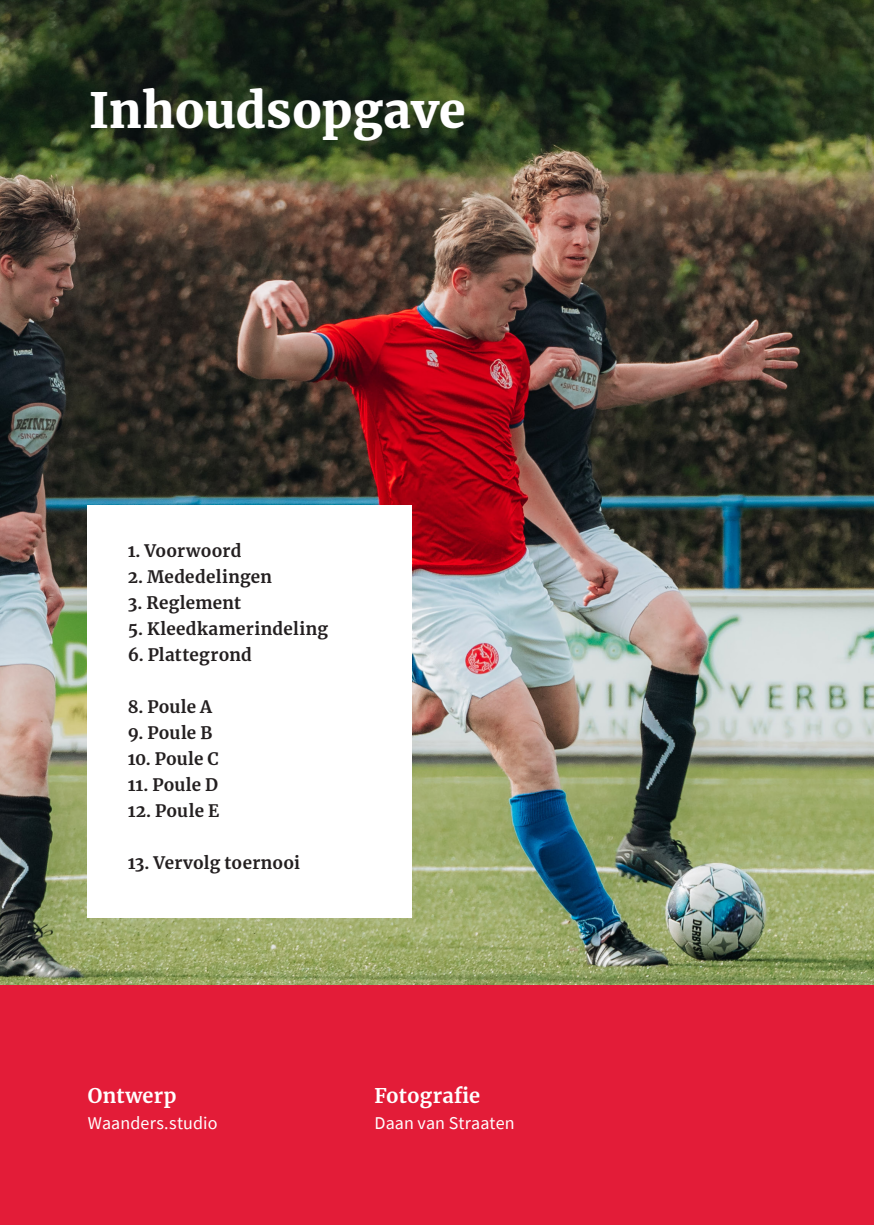
<style>
.page{position:relative;width:874px;height:1225px;background:#fff}
.page>*{position:absolute;margin:0;border:0;box-sizing:border-box;transform-origin:0 0}
.t1{font:900 48px "Merriweather";color:#fff}
.t2{font:700 20px "Merriweather";letter-spacing:.01em;color:#fff}
.t3{font:18px "Source Sans Pro";letter-spacing:.005em;color:#fff}
.t4{font:700 17px "Merriweather";letter-spacing:.015em;color:#231f20}
</style>
<div class="page">
<img style="left:0;top:0;width:873px;height:985px">
<div style="left:0;top:985px;width:873px;height:240px;background:#e31c38"></div>
<div style="left:88px;top:505px;width:324px;height:413px;background:#fff"></div>
<p class="t1" style="left:89px;top:77px;width:378px">Inhoudsopgave</p>
<p class="t4" style="left:128px;top:539px;width:115px">1. Voorwoord</p>
<p class="t4" style="left:128px;top:565px;width:146px">2. Mededelingen</p>
<p class="t4" style="left:128px;top:591px;width:115px">3. Reglement</p>
<p class="t4" style="left:128px;top:617px;width:202px">5. Kleedkamerindeling</p>
<p class="t4" style="left:128px;top:643px;width:126px">6. Plattegrond</p>
<p class="t4" style="left:128px;top:695px;width:86px">8. Poule A</p>
<p class="t4" style="left:128px;top:721px;width:86px">9. Poule B</p>
<p class="t4" style="left:128px;top:747px;width:92px">10. Poule C</p>
<p class="t4" style="left:128px;top:773px;width:92px">11. Poule D</p>
<p class="t4" style="left:128px;top:799px;width:93px">12. Poule E</p>
<p class="t4" style="left:128px;top:851px;width:174px">13. Vervolg toernooi</p>
<p class="t2" style="left:88px;top:1082px;width:90px">Ontwerp</p>
<p class="t3" style="left:88px;top:1112px;width:131px">Waanders.studio</p>
<p class="t2" style="left:374px;top:1082px;width:107px">Fotografie</p>
<p class="t3" style="left:374px;top:1112px;width:141px">Daan van Straaten</p>
</div>
